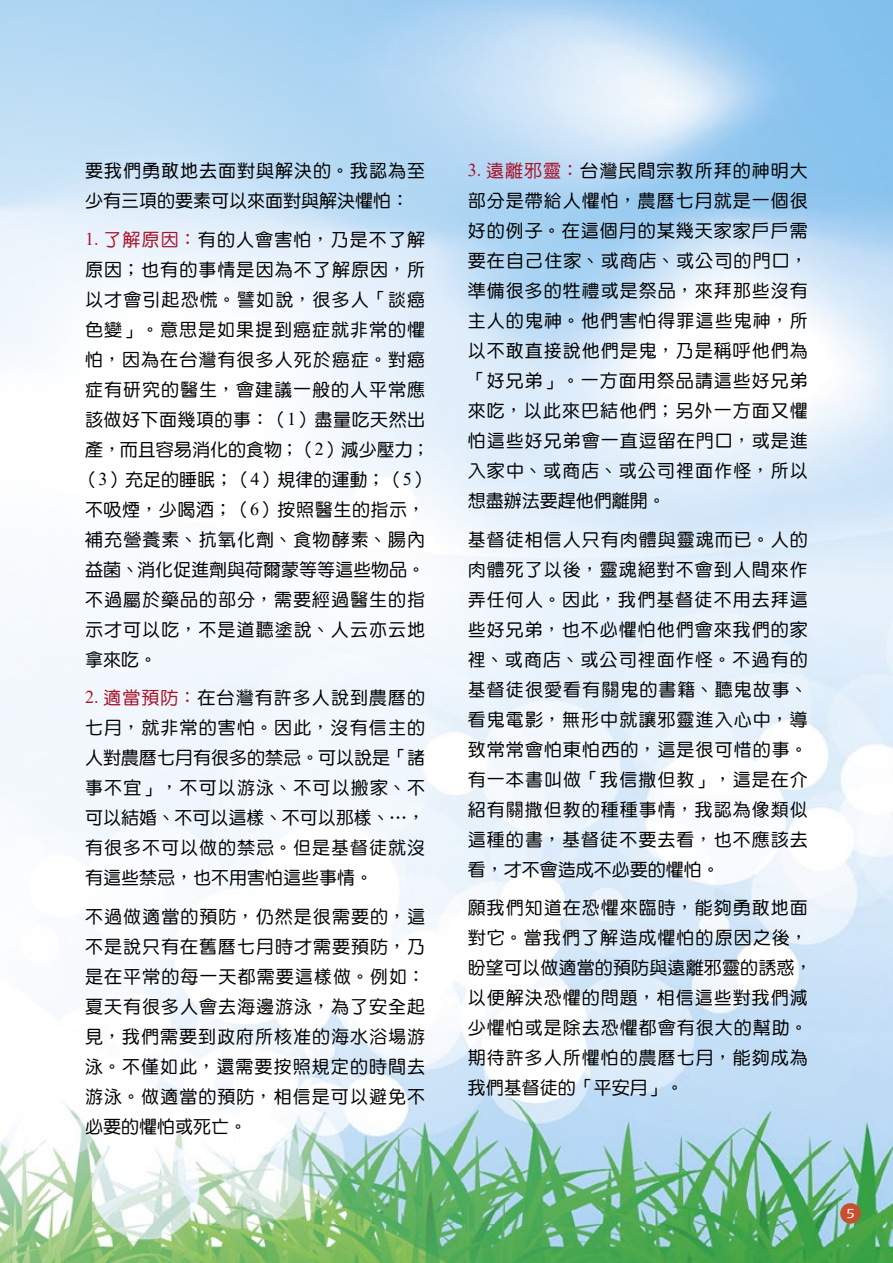
<style>
.page{position:relative;width:893px;height:1263px;background:#fff}
.page>*{position:absolute;margin:0;border:0;box-sizing:border-box;transform-origin:0 0}
.t1{font:18px/30px "DF Yuan Md HK BF";letter-spacing:.055em;color:#000;text-align:justify}
.t2{font:18px/30px "DF Yuan Md HK BF";color:#000}
.t3{font:500 13.5px "Eras ITC";color:#fff;scale:1.11 1}
.s1{font-family:"Times New Roman";color:#a9132a}
.s2{color:#a9132a}
.s3{font-family:"Times New Roman"}
</style>
<div class="page">
<img style="left:0;top:0;width:893px;height:1263px">
<div style="left:840px;top:1203px;width:21px;height:21px;background:#c74f2f;border-radius:50%"></div>
<p class="t2" style="left:85px;top:156px;width:342px">要我們勇敢地去面對與解決的。我認為至少有三項的要素可以來面對與解決懼怕：</p>
<p class="t1" style="left:81px;top:224px;width:351px;text-align:left"><span class="s1">1.</span> <span class="s2">了解原因：</span>有的人會害怕，乃是不了解原因；也有的事情是因為不了解原因，所以才會引起恐慌。譬如說，很多人「談癌色變」。意思是如果提到癌症就非常的懼怕，因為在台灣有很多人死於癌症。對癌症有研究的醫生，會建議一般的人平常應該做好下面幾項的事：（<span class="s3">1</span>）盡量吃天然出產，而且容易消化的食物；（<span class="s3">2</span>）減少壓力；（<span class="s3">3</span>）充足的睡眠；（<span class="s3">4</span>）規律的運動；（<span class="s3">5</span>）不吸煙，少喝酒；（<span class="s3">6</span>）按照醫生的指示，補充營養素、抗氧化劑、食物酵素、腸內益菌、消化促進劑與荷爾蒙等等這些物品。不過屬於藥品的部分，需要經過醫生的指示才可以吃，不是道聽塗說、人云亦云地拿來吃。</p>
<p class="t1" style="left:85px;top:683px;width:342px"><span class="s1">2.</span> <span class="s2">適當預防：</span>在台灣有許多人說到農曆的七月，就非常的害怕。因此，沒有信主的人對農曆七月有很多的禁忌。可以說是「諸事不宜」，不可以游泳、不可以搬家、不可以結婚、不可以這樣、不可以那樣、…，有很多不可以做的禁忌。但是基督徒就沒有這些禁忌，也不用害怕這些事情。</p>
<p class="t1" style="left:85px;top:901px;width:342px">不過做適當的預防，仍然是很需要的，這不是說只有在舊曆七月時才需要預防，乃是在平常的每一天都需要這樣做。例如：夏天有很多人會去海邊游泳，為了安全起見，我們需要到政府所核准的海水浴場游泳。不僅如此，還需要按照規定的時間去游泳。做適當的預防，相信是可以避免不必要的懼怕或死亡。</p>
<p class="t1" style="left:468px;top:156px;width:342px"><span class="s1">3.</span> <span class="s2">遠離邪靈：</span>台灣民間宗教所拜的神明大部分是帶給人懼怕，農曆七月就是一個很好的例子。在這個月的某幾天家家戶戶需要在自己住家、或商店、或公司的門口，準備很多的牲禮或是祭品，來拜那些沒有主人的鬼神。他們害怕得罪這些鬼神，所以不敢直接說他們是鬼，乃是稱呼他們為「好兄弟」。一方面用祭品請這些好兄弟來吃，以此來巴結他們；另外一方面又懼怕這些好兄弟會一直逗留在門口，或是進入家中、或商店、或公司裡面作怪，所以想盡辦法要趕他們離開。</p>
<p class="t1" style="left:468px;top:524px;width:342px">基督徒相信人只有肉體與靈魂而已。人的肉體死了以後，靈魂絕對不會到人間來作弄任何人。因此，我們基督徒不用去拜這些好兄弟，也不必懼怕他們會來我們的家裡、或商店、或公司裡面作怪。不過有的基督徒很愛看有關鬼的書籍、聽鬼故事、看鬼電影，無形中就讓邪靈進入心中，導致常常會怕東怕西的，這是很可惜的事。有一本書叫做「我信撒但教」，這是在介紹有關撒但教的種種事情，我認為像類似這種的書，基督徒不要去看，也不應該去看，才不會造成不必要的懼怕。</p>
<p class="t1" style="left:468px;top:893px;width:346px;text-align:left">願我們知道在恐懼來臨時，能夠勇敢地面對它。當我們了解造成懼怕的原因之後，盼望可以做適當的預防與遠離邪靈的誘惑，以便解決恐懼的問題，相信這些對我們減少懼怕或是除去恐懼都會有很大的幫助。期待許多人所懼怕的農曆七月，能夠成為我們基督徒的「平安月」。</p>
<p class="t3" style="left:846px;top:1206px;width:9px">5</p>
</div>
